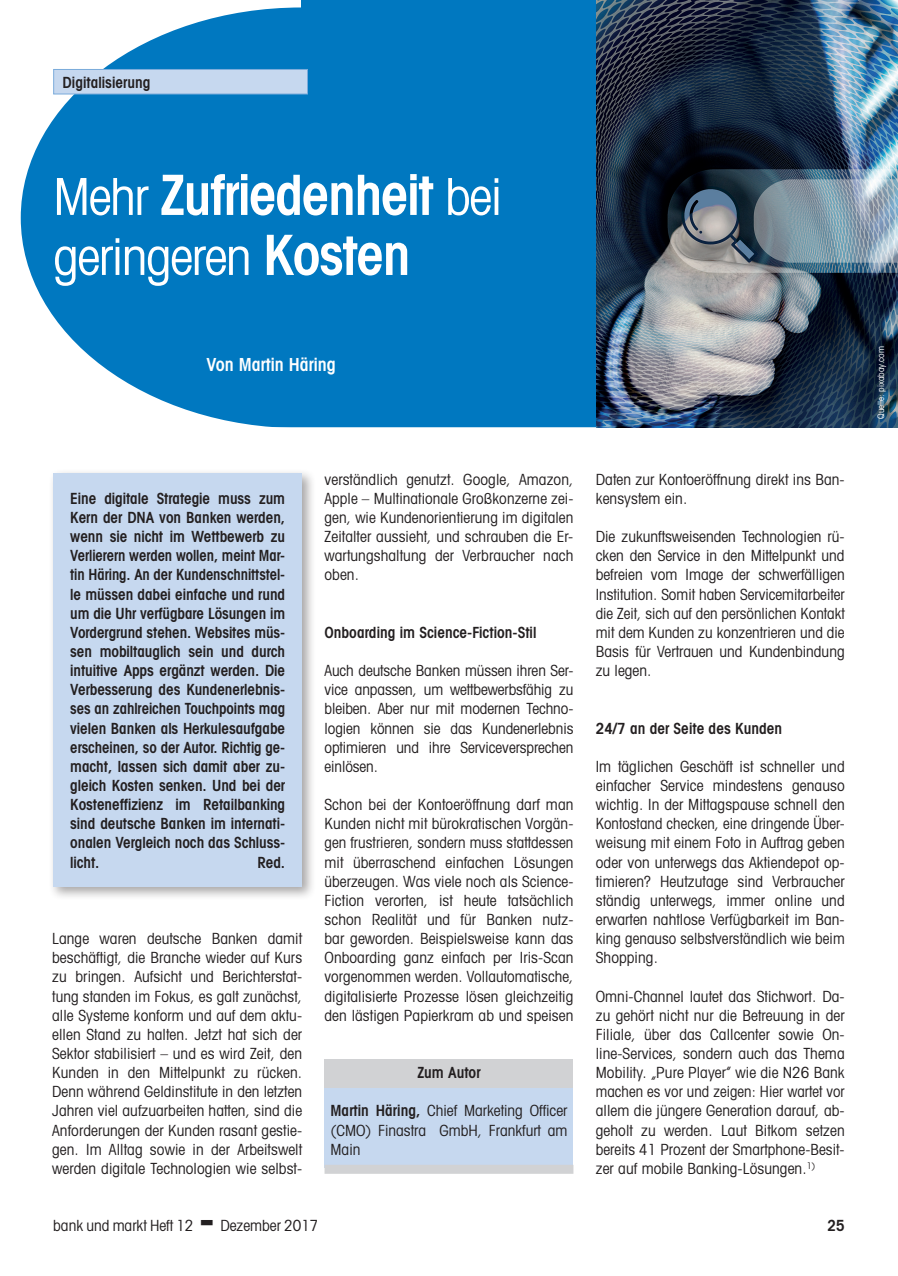
<style>
.page{position:relative;width:898px;height:1276px;background:#fff}
.page>*{position:absolute;margin:0;border:0;box-sizing:border-box;transform-origin:0 0}
.t1{font:600 condensed 55.5px "Avant Garde";letter-spacing:-.025em;color:#fff}
.t2{font:condensed 51px/60px "Avant Garde";letter-spacing:-.025em;color:#fff}
.t3{font:600 condensed 18px "Avant Garde";color:#fff}
.t4{font:condensed 15.3px/19.2px "Avant Garde";letter-spacing:.005em;color:#231f20;text-align:justify}
.t5{font:600 condensed 15.3px/19.2px "Avant Garde";color:#231f20;text-align:justify}
.t6{font:condensed 9px "Avant Garde";color:#fff}
.s1{font-weight:600;font-size:55.5px}
.s2{font-weight:400;font-size:51px}
.s3{font-weight:600}
</style>
<div class="page">
<svg style="left:21px;top:7px;width:575px;height:420px;background:#1a85c6"></svg>
<div style="left:301px;top:0;width:308px;height:8px;background:#0078c0"></div>
<div style="left:54px;top:69px;width:253px;height:25px;background:#c6d8ef"></div>
<div style="left:53px;top:69px;width:255px;height:25px;border:1px solid #7aabdb"></div>
<img style="left:596px;top:0;width:301px;height:427px">
<div style="left:48px;top:468px;width:268px;height:432px;background:#231f20;opacity:.4"></div>
<div style="left:53px;top:473px;width:249px;height:413px;background:#c6d8ef"></div>
<div style="left:324px;top:1081px;width:249px;height:86px;background:#c6d8ef"></div>
<div style="left:324px;top:1058px;width:249px;height:29px;background:#d1d2d4"></div>
<div style="left:324px;top:1164px;width:249px;height:9px;background:#d1d2d4"></div>
<p class="t5" style="left:62px;top:72px;width:89px">Digitalisierung</p>
<h2 class="t2" style="left:93px;top:164px;width:412px"><span class="s1">Frauen</span> im Banking – d e <span class="s1">Quote</span> kommt</h2>
<h1 class="t1" style="left:53px;top:161px;width:450px"><span class="s2">Mehr</span> Zufriedenheit <span class="s2">bei</span></h1>
<h2 class="t2" style="left:53px;top:225px;width:359px">geringeren <span class="s1">Kosten</span></h2>
<p class="t3" style="left:166px;top:347px;width:150px">Von Jörg Wittenberg</p>
<p class="t3" style="left:206px;top:353px;width:131px">Von Martin Häring</p>
<p class="t5" style="left:70px;top:488px;width:216px">Eine digitale Strategie muss zum Kern der DNA von Banken werden, wenn sie nicht im Wettbewerb zu Verlierern werden wollen, meint Mar&shy;tin Häring. An der Kundenschnittstel&shy;le müssen dabei einfache und rund um die Uhr verfügbare Lösungen im Vordergrund stehen. Websites müs&shy;sen mobiltauglich sein und durch intuitive Apps ergänzt werden. Die Verbesserung des Kundenerlebnis&shy;ses an zahlreichen Touchpoints mag vielen Banken als Herkulesaufgabe erscheinen, so der Autor. Richtig ge&shy;macht, lassen sich damit aber zu&shy;gleich Kosten senken. Und bei der Kosteneffizienz im Retailbanking sind deutsche Banken im internati&shy;onalen Vergleich noch das Schluss&shy;licht.</p>
<p class="t5" style="left:257px;top:852px;width:29px">Red.</p>
<p class="t4" style="left:52px;top:928px;width:251px">Lange waren deutsche Banken damit beschäftigt, die Branche wieder auf Kurs zu bringen. Aufsicht und Berichterstat&shy;tung standen im Fokus, es galt zunächst, alle Systeme konform und auf dem aktu&shy;ellen Stand zu halten. Jetzt hat sich der Sektor stabilisiert – und es wird Zeit, den Kunden in den Mittelpunkt zu rücken.<br>Denn während Geldinstitute in den letzten Jahren viel aufzuarbeiten hatten, sind die Anforderungen der Kunden rasant gestie&shy;gen. Im Alltag sowie in der Arbeitswelt werden digitale Technologien wie selbst-</p>
<p class="t4" style="left:324px;top:469px;width:250px">verständlich genutzt. Google, Amazon, Apple – Multinationale Großkonzerne zei&shy;gen, wie Kundenorientierung im digitalen Zeitalter aussieht, und schrauben die Er&shy;wartungshaltung der Verbraucher nach oben.</p>
<p class="t5" style="left:324px;top:622px;width:213px">Onboarding im Science-Fiction-Stil</p>
<p class="t4" style="left:324px;top:660px;width:250px">Auch deutsche Banken müssen ihren Ser&shy;vice anpassen, um wettbewerbsfähig zu bleiben. Aber nur mit modernen Techno&shy;logien können sie das Kundenerlebnis optimieren und ihre Serviceversprechen einlösen.</p>
<p class="t4" style="left:324px;top:794px;width:250px">Schon bei der Kontoeröffnung darf man Kunden nicht mit bürokratischen Vorgän&shy;gen frustrieren, sondern muss stattdessen mit überraschend einfachen Lösungen überzeugen. Was viele noch als Science-Fiction verorten, ist heute tatsächlich schon Realität und für Banken nutz&shy;bar geworden. Beispielsweise kann das Onboarding ganz einfach per Iris-Scan vorgenommen werden. Vollautomatische, digitalisierte Prozesse lösen gleichzeitig den lästigen Papierkram ab und speisen</p>
<p class="t5" style="left:417px;top:1062px;width:65px">Zum Autor</p>
<p class="t4" style="left:330px;top:1100px;width:238px"><span class="s3">Martin Häring,</span> Chief Marketing Officer (CMO) Finastra GmbH, Frankfurt am Main</p>
<p class="t4" style="left:595px;top:469px;width:250px">Daten zur Kontoeröffnung direkt ins Ban&shy;kensystem ein.</p>
<p class="t4" style="left:595px;top:526px;width:250px">Die zukunftsweisenden Technologien rü&shy;cken den Service in den Mittelpunkt und befreien vom Image der schwerfälligen Institution. Somit haben Servicemitarbeiter die Zeit, sich auf den persönlichen Kontakt mit dem Kunden zu konzentrieren und die Basis für Vertrauen und Kundenbindung zu legen.</p>
<p class="t5" style="left:595px;top:718px;width:188px">24/7 an der Seite des Kunden</p>
<p class="t4" style="left:595px;top:756px;width:250px">Im täglichen Geschäft ist schneller und einfacher Service mindestens genauso wichtig. In der Mittagspause schnell den Kontostand checken, eine dringende Über&shy;weisung mit einem Foto in Auftrag geben oder von unterwegs das Aktiendepot op&shy;timieren? Heutzutage sind Verbraucher ständig unterwegs, immer online und erwarten nahtlose Verfügbarkeit im Ban&shy;king genauso selbstverständlich wie beim Shopping.</p>
<p class="t4" style="left:595px;top:986px;width:250px">Omni-Channel lautet das Stichwort. Da&shy;zu gehört nicht nur die Betreuung in der Filiale, über das Callcenter sowie On&shy;line-Services, sondern auch das Thema Mobility. „Pure Player” wie die N26 Bank machen es vor und zeigen: Hier wartet vor allem die jüngere Generation darauf, ab&shy;geholt zu werden. Laut Bitkom setzen bereits 41 Prozent der Smartphone-Besit&shy;zer auf mobile Banking-Lösungen.<sup>1)</sup></p>
<p class="t4" style="left:53px;top:1215px;width:142px">bank und markt Heft 12</p>
<p class="t4" style="left:220px;top:1215px;width:100px">Dezember 2017</p>
<p class="t5" style="left:827px;top:1215px;width:19px">25</p>
<p class="t6" style="left:875px;top:419px;width:74px;rotate:-90deg">Quelle: pixabay.com</p>
</div>
